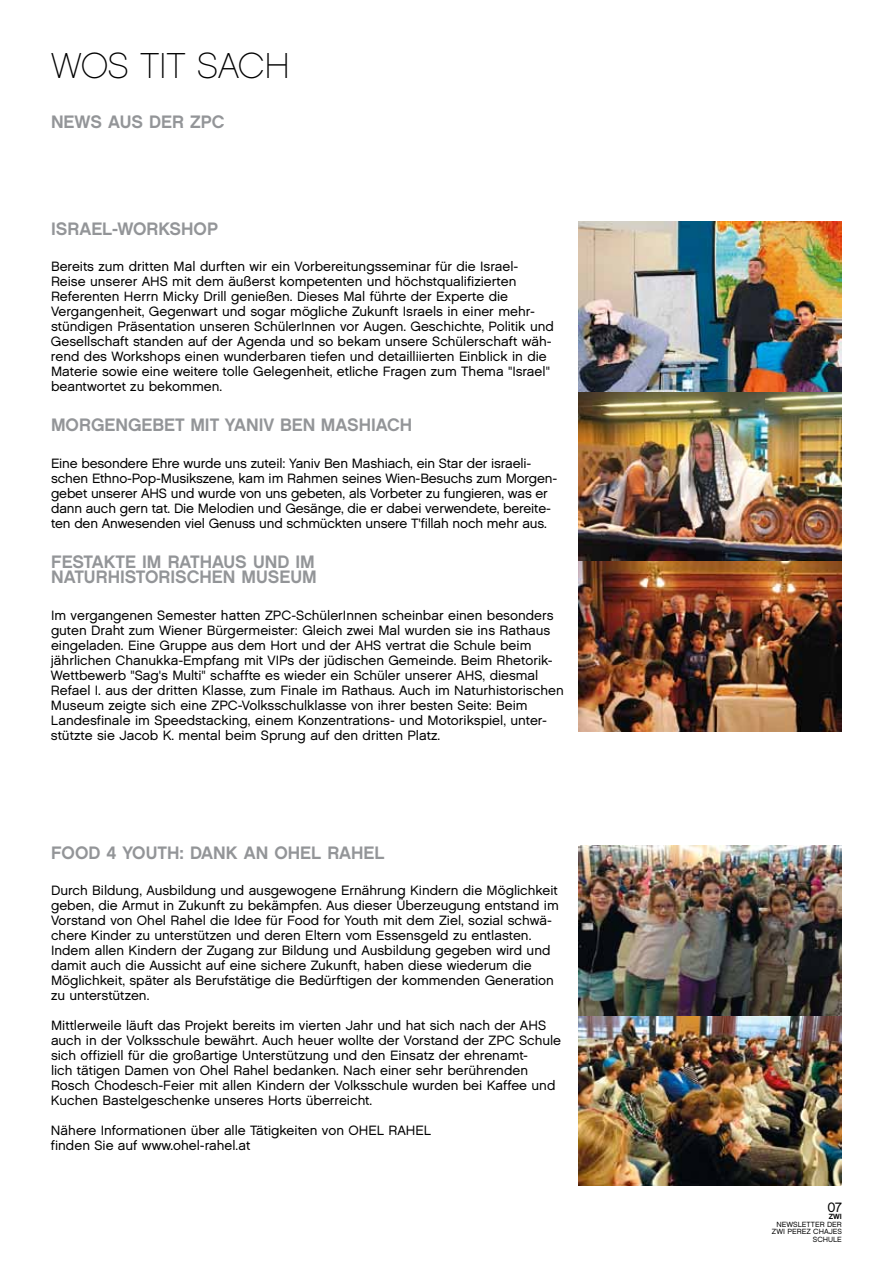
<style>
.page{position:relative;width:893px;height:1263px;background:#fff}
.page>*{position:absolute;margin:0;border:0;box-sizing:border-box;transform-origin:0 0}
.t1{font:36px "Chalet Paris Nineteen Sixty";letter-spacing:-.01em;color:#000}
.t2{font:18px/15px "Chalet New York Nineteen Sixty";color:#939598}
.t3{font:13.5px/15px "Chalet London Nineteen Sixty";color:#000}
.t4{font:7.5px/7.5px "Chalet London Nineteen Sixty";color:#000;text-align:right}
.t5{font:7.5px "Chalet New York Nineteen Sixty";color:#000}
</style>
<div class="page">
<img style="left:578px;top:845px;width:264px;height:340px">
<img style="left:578px;top:221px;width:264px;height:510px">
<h1 class="t1" style="left:51px;top:45px;width:240px">WOS TIT SACH</h1>
<h2 class="t2" style="left:51px;top:114px;width:175px">NEWS AUS DER ZPC</h2>
<h2 class="t2" style="left:51px;top:221px;width:168px">ISRAEL-WORKSHOP</h2>
<p class="t3" style="left:51px;top:259px;width:469px">Bereits zum dritten Mal durften wir ein Vorbereitungsseminar für die Israel-<br>Reise unserer AHS</p>
<p class="t3" style="left:51px;top:274px;width:504px;text-indent:121px">mit dem äußerst kompetenten und höchstqualifizierten Referenten Herrn M icky Drill genießen. Dieses Mal führte der Experte die Vergangenheit, Gegenwart und sogar mögliche Zukunft Israels in einer mehr&shy;stündigen Präsentation unseren SchülerI nnen vor Augen. Geschichte, Politik und Gesellschaft standen auf der Agenda und so bekam unsere Schülerschaft wäh&shy;rend des Workshops einen wunderbaren tiefen und detailliierten Einblick in die Materie sowie eine weitere tolle Gelegenheit, etliche Fragen zum Thema "Israel" beantwortet zu bekommen.</p>
<h2 class="t2" style="left:51px;top:417px;width:360px">MORGENGEBET MIT YANIV BEN MASHIACH</h2>
<p class="t3" style="left:51px;top:456px;width:508px">Eine besondere Ehre wurde uns zuteil: Yaniv Ben Mashiach, ein Star der israeli&shy;schen Ethno-Pop-M usikszene, kam im Rahmen seines Wien-Besuchs zum Morgen&shy;gebet unserer AHS</p>
<p class="t3" style="left:51px;top:486px;width:501px;text-indent:120px">und wurde von uns gebeten, als Vorbeter zu fungieren, was er dann auch gern tat. Die Melodien und Gesänge, die er dabei verwendete, bereite&shy;ten den Anwesenden viel Genuss und schmückten unsere T'fillah noch mehr aus.</p>
<h2 class="t2" style="left:51px;top:554px;width:265px">FESTAKTE IM RATHAUS UND IM<br>NATURHISTORISCHEN MUSEUM</h2>
<p class="t3" style="left:51px;top:607px;width:224px">I m vergangenen Semester hatten ZPC</p>
<p class="t3" style="left:51px;top:607px;width:504px;text-indent:240px">-SchülerI nnen scheinbar einen besonders guten Draht zum Wiener Bürgermeister: Gleich zwei Mal wurden sie ins Rathaus eingeladen. Eine Gruppe aus dem Hort und der AHS</p>
<p class="t3" style="left:51px;top:637px;width:503px;text-indent:335px">vertrat die Schule beim jährlichen Chanukka-Empfang mit VIPs der jüdischen Gemeinde. Beim Rhetorik-<br>Wettbewerb "Sag's M ulti" schaffte es wieder ein Schüler unserer AHS</p>
<p class="t3" style="left:51px;top:667px;width:514px;text-indent:432px">, diesmal<br>Refael I . aus der dritten Klasse, zum Finale im Rathaus. Auch im Naturhistorischen<br>M useum zeigte sich eine ZPC</p>
<p class="t3" style="left:51px;top:697px;width:498px;text-indent:187px">-Volksschulklasse von ihrer besten Seite: Beim<br>Landesfinale im Speedstacking, einem Konzentrations- und Motorikspiel, unter&shy;stützte sie Jacob K. mental beim Sprung auf den dritten Platz.</p>
<h2 class="t2" style="left:51px;top:845px;width:324px">FOOD 4 YOUTH: DANK AN OHEL RAHEL</h2>
<p class="t3" style="left:51px;top:883px;width:509px">Durch Bildung, Ausbildung und ausgewogene Ernährung Kindern die Möglichkeit geben, die Armut in Zukunft zu bekämpfen. Aus dieser Überzeugung entstand im Vorstand von Ohel Rahel die Idee für Food for Youth mit dem Ziel, sozial schwä&shy;chere Kinder zu unterstützen und deren Eltern vom Essensgeld zu entlasten.<br>I ndem allen Kindern der Zugang zur Bildung und Ausbildung gegeben wird und damit auch die Aussicht auf eine sichere Zukunft, haben diese wiederum die Möglichkeit, später als Berufstätige die Bedürftigen der kommenden Generation zu unterstützen.</p>
<p class="t3" style="left:51px;top:1018px;width:479px">M ittlerweile läuft das Projekt bereits im vierten Jahr und hat sich nach der AHS auch in der Volksschule bewährt. Auch heuer wollte der Vorstand der ZPC</p>
<p class="t3" style="left:51px;top:1033px;width:512px;text-indent:468px">Schule sich offiziell für die großartige Unterstützung und den Einsatz der ehrenamt-<br>lich tätigen Damen von Ohel Rahel bedanken. Nach einer sehr berührenden Rosch Chodesch-Feier mit allen Kindern der Volksschule wurden bei Kaffee und Kuchen Bastelgeschenke unseres Horts überreicht.</p>
<p class="t3" style="left:51px;top:1123px;width:308px">Nähere I nformationen über alle Tätigkeiten von OHEL</p>
<p class="t3" style="left:389px;top:1123px;width:10px">RAHEL</p>
<p class="t3" style="left:51px;top:1138px;width:201px">finden Sie auf www.ohel-rahel.at</p>
<p class="t3" style="left:827px;top:1199px;width:16px">07</p>
<p class="t5" style="left:829px;top:1212px;width:14px">ZWI</p>
<p class="t4" style="left:772px;top:1220px;width:72px">Newsletter der<br>Zwi perez chajes schule</p>
</div>
